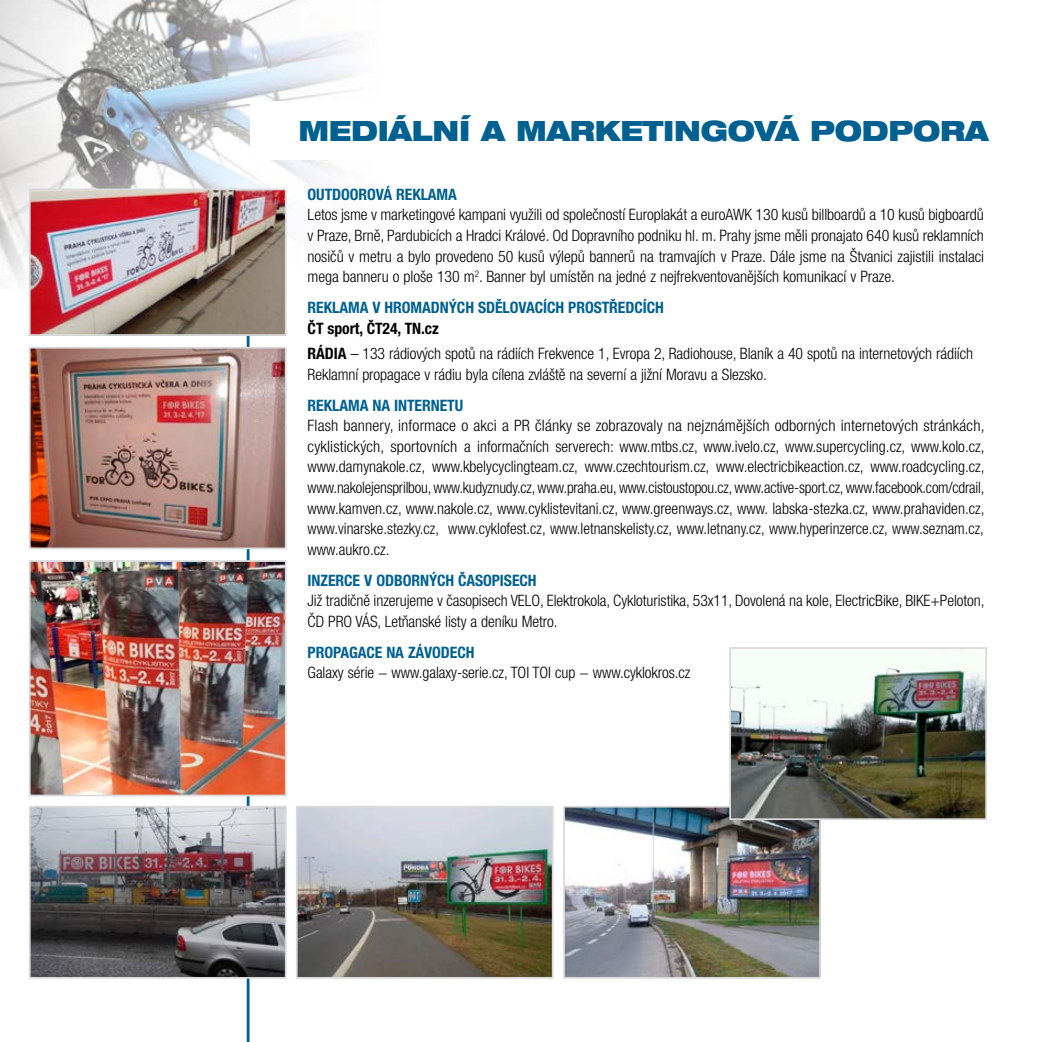
<style>
.page{position:relative;width:1042px;height:1042px;background:#fff}
.page>*{position:absolute;margin:0;border:0;box-sizing:border-box;transform-origin:0 0}
.t1{font:900 expanded 28px "Helvetica Neue LT Pro";letter-spacing:-.01em;color:#006190;scale:.94 1}
.t2{font:300 condensed 15.75px/20.7px "Helvetica Neue LT Pro";letter-spacing:-.005em;color:#000;text-align:justify}
.t3{font:700 condensed 15.75px "Helvetica Neue LT Pro";letter-spacing:-.005em;color:#006190}
.s1{font-weight:700}
</style>
<div class="page">
<img style="left:0;top:0;width:357px;height:286px">
<hr style="left:247px;top:215px;width:2px;height:827px;background:#006190">
<img style="left:32px;top:350px;width:252px;height:196px">
<div style="left:29px;top:347px;width:258px;height:202px;border:2px solid #dadada"></div>
<img style="left:32px;top:563px;width:252px;height:230px">
<div style="left:29px;top:560px;width:258px;height:236px;border:2px solid #dadada"></div>
<img style="left:32px;top:809px;width:252px;height:166px">
<div style="left:29px;top:806px;width:258px;height:172px;border:2px solid #dadada"></div>
<img style="left:299px;top:809px;width:251px;height:166px">
<div style="left:296px;top:806px;width:257px;height:172px;border:2px solid #dadada"></div>
<img style="left:566px;top:809px;width:252px;height:166px">
<div style="left:563px;top:806px;width:258px;height:172px;border:2px solid #dadada"></div>
<img style="left:732px;top:650px;width:252px;height:167px">
<div style="left:729px;top:647px;width:258px;height:173px;border:2px solid #dadada"></div>
<img style="left:32px;top:192px;width:252px;height:141px">
<div style="left:29px;top:189px;width:258px;height:147px;border:2px solid #dadada"></div>
<div style="left:250px;top:102px;width:743px;height:58px;background:#fff"></div>
<h1 class="t1" style="left:298px;top:113px;width:736px">MEDIÁLNÍ A MARKETINGOVÁ PODPORA</h1>
<p class="t3" style="left:308px;top:185px;width:151px">OUTDOOROVÁ REKLAMA</p>
<p class="t2" style="left:308px;top:204px;width:678px">Letos jsme v marketingové kampani využili od společností Europlakát a euroAWK 130 kusů billboardů a 10 kusů bigboardů v Praze, Brně, Pardubicích a Hradci Králové. Od Dopravního podniku hl. m. Prahy jsme měli pronajato 640 kusů reklamních nosičů v metru a bylo provedeno 50 kusů výlepů bannerů na tramvajích v Praze. Dále jsme na Štvanici zajistili instalaci mega banneru o ploše 130 m<sup>2</sup>. Banner byl umístěn na jedné z nejfrekventovanějších komunikací v Praze.</p>
<p class="t3" style="left:308px;top:298px;width:358px">REKLAMA V HROMADNÝCH SDĚLOVACÍCH PROSTŘEDCÍCH</p>
<p class="t2" style="left:308px;top:315px;width:667px;line-height:25.6px"><span class="s1">ČT sport, ČT24, TN.cz<br>RÁDIA</span> – 133 rádiových spotů na rádiích Frekvence 1, Evropa 2, Radiohouse, Blaník a 40 spotů na internetových rádiích</p>
<p class="t2" style="left:308px;top:364px;width:461px">Reklamní propagace v rádiu byla cílena zvláště na severní a jižní Moravu a Slezsko.</p>
<p class="t3" style="left:308px;top:395px;width:157px">REKLAMA NA INTERNETU</p>
<p class="t2" style="left:308px;top:415px;width:678px">Flash bannery, informace o akci a PR články se zobrazovaly na nejznámějších odborných internetových stránkách, cyklistických, sportovních a informačních serverech: www.mtbs.cz, www.ivelo.cz, www.supercycling.cz, www.kolo.cz, www.damynakole.cz, www.kbelycyclingteam.cz, www.czechtourism.cz, www.electricbikeaction.cz, www.roadcycling.cz, www.nakolejensprilbou, www.kudyznudy.cz, www.praha.eu, www.cistoustopou.cz, www.active-sport.cz, www.facebook.com/cdrail, www.kamven.cz, www.nakole.cz, www.cyklistevitani.cz, www.greenways.cz, www. labska-stezka.cz, www.prahaviden.cz, www.vinarske.stezky.cz, www.cyklofest.cz, www.letnanskelisty.cz, www.letnany.cz, www.hyperinzerce.cz, www.seznam.cz, www.aukro.cz.</p>
<p class="t3" style="left:308px;top:570px;width:230px">INZERCE V ODBORNÝCH ČASOPISECH</p>
<p class="t2" style="left:308px;top:590px;width:678px">Již tradičně inzerujeme v časopisech VELO, Elektrokola, Cykloturistika, 53x11, Dovolená na kole, ElectricBike, BIKE+Peloton,<br>ČD PRO VÁS, Letňanské listy a deníku Metro.</p>
<p class="t3" style="left:308px;top:642px;width:168px">PROPAGACE NA ZÁVODECH</p>
<p class="t2" style="left:308px;top:662px;width:384px">Galaxy série − www.galaxy-serie.cz, TOI TOI cup − www.cyklokros.cz</p>
</div>
